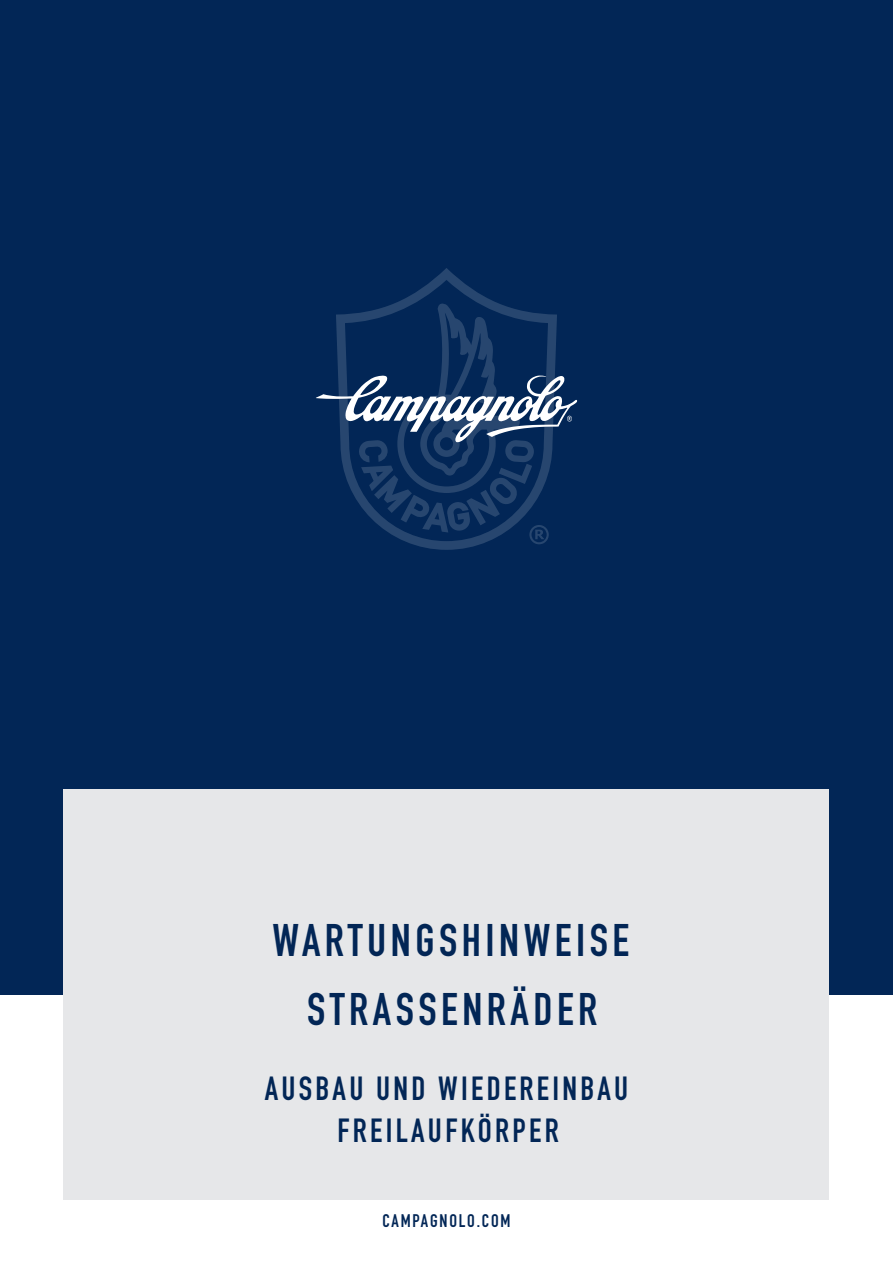
<style>
.page{position:relative;width:893px;height:1263px;background:#fff}
.page>*{position:absolute;margin:0;border:0;box-sizing:border-box;transform-origin:0 0}
.Normale{font:700 45px "DIN Condensed";letter-spacing:.1em;color:#022656}
.t1{font:700 33px "DIN Condensed";letter-spacing:.1em;color:#022656}
.t2{font:700 18px "DIN Condensed";letter-spacing:.1em;color:#022656}
</style>
<div class="page">
<div style="left:0;top:0;width:893px;height:994px;background:#022656"></div>
<div style="left:64px;top:789px;width:765px;height:410px;background:#e6e7e9"></div>
<svg style="left:396px;top:268px;width:144px;height:282px"></svg>
<svg style="left:316px;top:303px;width:261px;height:241px"></svg>
<p class="Normale" style="left:272px;top:909px;width:358px">WARTUNGSHINWEISE</p>
<p class="Normale" style="left:307px;top:979px;width:292px">STRASSENRÄDER</p>
<p class="t1" style="left:265px;top:1067px;width:365px">AUSBAU UND WIEDEREINBAU</p>
<p class="t1" style="left:337px;top:1108px;width:223px">FREILAUFKÖRPER</p>
<p class="t2" style="left:382px;top:1209px;width:130px">CAMPAGNOLO.COM</p>
</div>
